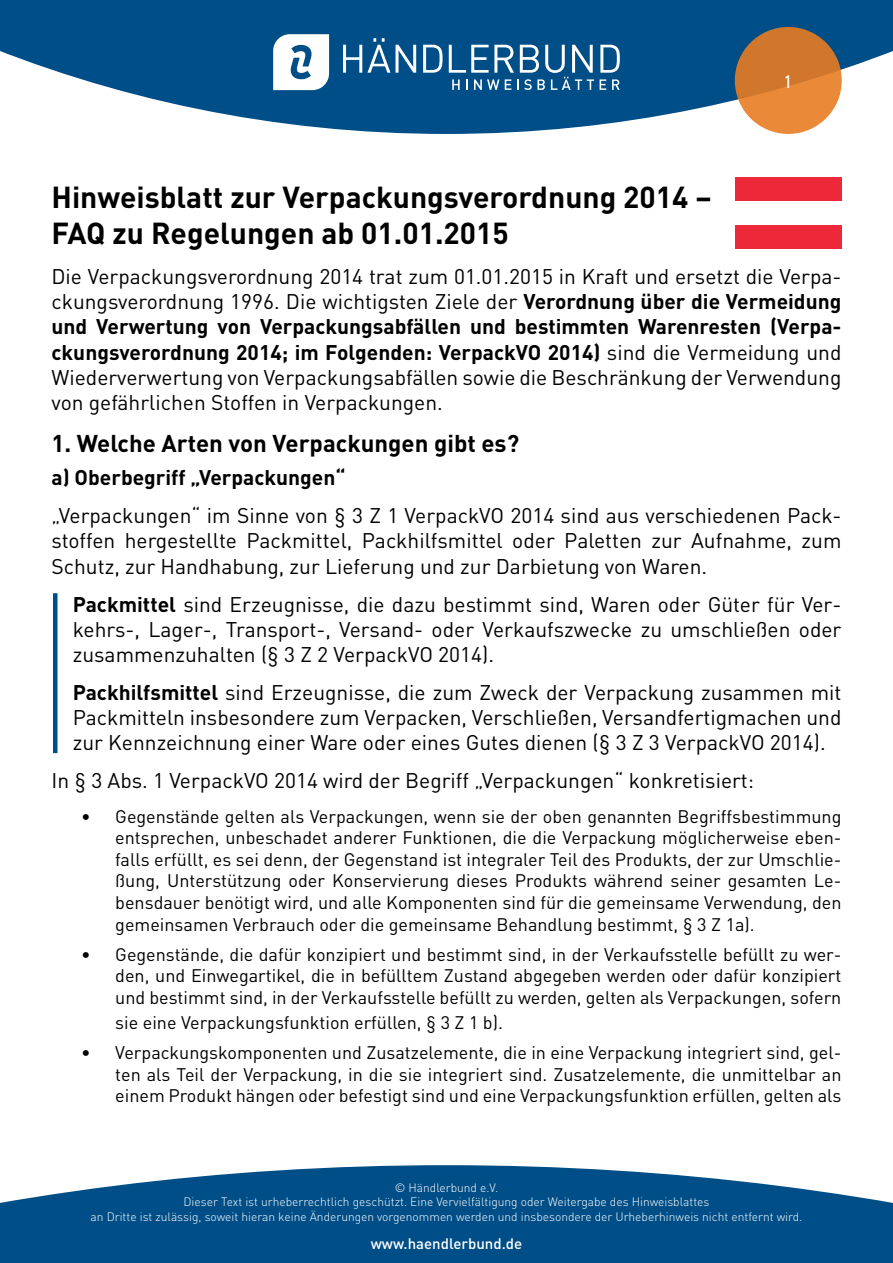
<style>
.page{position:relative;width:893px;height:1263px;background:#fff}
.page>*{position:absolute;margin:0;border:0;box-sizing:border-box;transform-origin:0 0}
.t1{font:700 30px/36px "DIN Pro";color:#000}
.t2{font:700 24px "DIN Pro";color:#000}
.t3{font:21px/25.2px "DIN Pro";color:#000;text-align:justify}
.t4{font:700 21px "DIN Pro";color:#000}
.t5{font:18px/21.6px "DIN Pro";color:#000;text-align:justify}
.t6{font:condensed 18px "Zurich BT";color:#fff}
.t7{font:500 15px "DIN Pro";color:#fff}
.t8{font:300 12px/14.4px "DIN Pro";color:#fff;text-align:center}
.s1{font-weight:700}
</style>
<div class="page">
<div style="left:734px;top:177px;width:107px;height:72px;background:#ed2939"></div>
<div style="left:734px;top:201px;width:107px;height:24px;background:#fff"></div>
<svg style="left:0;top:0;width:893px;height:134px;fill:#004e87"></svg>
<svg style="left:0;top:1165px;width:893px;height:98px;background:#216496"></svg>
<svg style="left:735px;top:27px;width:107px;height:107px;background:#da7f31"></svg>
<svg style="left:343px;top:38px;width:47px;height:35px"></svg>
<svg style="left:396px;top:45px;width:20px;height:28px"></svg>
<svg style="left:423px;top:45px;width:20px;height:28px"></svg>
<svg style="left:600px;top:45px;width:20px;height:28px"></svg>
<svg style="left:449px;top:45px;width:145px;height:45px"></svg>
<svg style="left:600px;top:79px;width:6px;height:11px"></svg>
<svg style="left:612px;top:79px;width:8px;height:11px"></svg>
<svg style="left:273px;top:34px;width:56px;height:56px"></svg>
<div style="left:53px;top:593px;width:5px;height:160px;background:#004e87"></div>
<h1 class="t1" style="left:52px;top:178px;width:662px">Hinweisblatt zur Verpackungsverordnung 2014 –<br>FAQ zu Regelungen ab 01.01.2015</h1>
<p class="t6" style="left:784px;top:71px;width:10px">1</p>
<p class="t3" style="left:52px;top:263px;width:791px">Die Verpackungsverordnung 2014 trat zum 01.01.2015 in Kraft und ersetzt die Verpa&shy;ckungsverordnung 1996. Die wichtigsten Ziele der <span class="s1">Verordnung über die Vermeidung und Verwertung von Verpackungsabfällen und bestimmten Warenresten (Verpa&shy;ckungsverordnung 2014; im Folgenden: VerpackVO 2014)</span> sind die Vermeidung und Wiederverwertung von Verpackungsabfällen sowie die Beschränkung der Verwendung von gefährlichen Stoffen in Verpackungen.</p>
<p class="t2" style="left:52px;top:426px;width:469px">1. Welche Arten von Verpackungen gibt es?</p>
<p class="t4" style="left:52px;top:463px;width:296px">a) Oberbegriff „Verpackungen“</p>
<p class="t3" style="left:52px;top:502px;width:791px">„Verpackungen“ im Sinne von § 3 Z 1 VerpackVO 2014 sind aus verschiedenen Pack&shy;stoffen hergestellte Packmittel, Packhilfsmittel oder Paletten zur Aufnahme, zum Schutz, zur Handhabung, zur Lieferung und zur Darbietung von Waren.</p>
<p class="t3" style="left:73px;top:590px;width:770px"><span class="s1">Packmittel</span> sind Erzeugnisse, die dazu bestimmt sind, Waren oder Güter für Ver&shy;kehrs-, Lager-, Transport-, Versand- oder Verkaufszwecke zu umschließen oder zusammenzuhalten (§ 3 Z 2 VerpackVO 2014).</p>
<p class="t3" style="left:73px;top:679px;width:770px"><span class="s1">Packhilfsmittel</span> sind Erzeugnisse, die zum Zweck der Verpackung zusammen mit Packmitteln insbesondere zum Verpacken, Verschließen, Versandfertigmachen und zur Kennzeichnung einer Ware oder eines Gutes dienen (§ 3 Z 3 VerpackVO 2014).</p>
<p class="t3" style="left:52px;top:767px;width:704px">In § 3 Abs. 1 VerpackVO 2014 wird der Begriff „Verpackungen“ konkretisiert:</p>
<p class="t5" style="left:115px;top:805px;width:728px;text-indent:-34px">• Gegenstände gelten als Verpackungen, wenn sie der oben genannten Begriffsbestimmung entsprechen, unbeschadet anderer Funktionen, die die Verpackung möglicherweise eben&shy;falls erfüllt, es sei denn, der Gegenstand ist integraler Teil des Produkts, der zur Umschlie&shy;ßung, Unterstützung oder Konservierung dieses Produkts während seiner gesamten Le&shy;bensdauer benötigt wird, und alle Komponenten sind für die gemeinsame Verwendung, den gemeinsamen Verbrauch oder die gemeinsame Behandlung bestimmt, § 3 Z 1a).</p>
<p class="t5" style="left:115px;top:943px;width:728px;text-indent:-34px">• Gegenstände, die dafür konzipiert und bestimmt sind, in der Verkaufsstelle befüllt zu wer&shy;den, und Einwegartikel, die in befülltem Zustand abgegeben werden oder dafür konzipiert und bestimmt sind, in der Verkaufsstelle befüllt zu werden, gelten als Verpackungen, sofern</p>
<p class="t5" style="left:115px;top:1011px;width:389px">sie eine Verpackungsfunktion erfüllen, § 3 Z 1 b).</p>
<p class="t5" style="left:115px;top:1041px;width:728px;text-indent:-34px">• Verpackungskomponenten und Zusatzelemente, die in eine Verpackung integriert sind, gel&shy;ten als Teil der Verpackung, in die sie integriert sind. Zusatzelemente, die unmittelbar an einem Produkt hängen oder befestigt sind und eine Verpackungsfunktion erfüllen, gelten als</p>
<p class="t8" style="left:91px;top:1180px;width:713px">© Händlerbund e.V.<br>Dieser Text ist urheberrechtlich geschützt. Eine Vervielfältigung oder Weitergabe des Hinweisblattes<br>an Dritte ist zulässig, soweit hieran keine Änderungen vorgenommen werden und insbesondere der Urheberhinweis nicht entfernt wird.</p>
<p class="t7" style="left:371px;top:1233px;width:153px">www.haendlerbund.de</p>
</div>
